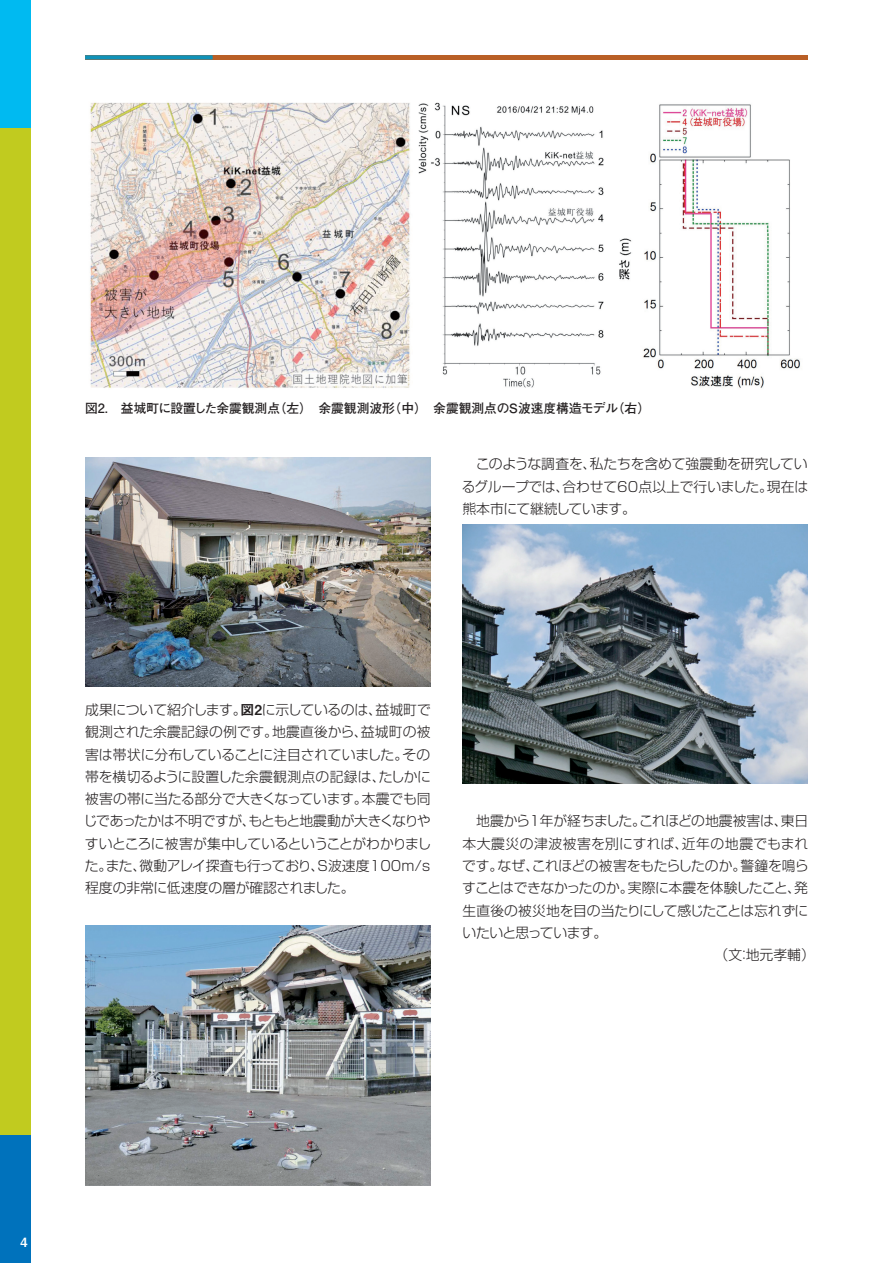
<style>
.page{position:relative;width:893px;height:1263px;background:#fff}
.page>*{position:absolute;margin:0;border:0;box-sizing:border-box;transform-origin:0 0}
.t1{font:300 13.8px/22.4px "Shin Go Pro";letter-spacing:-.015em;color:#231f20;text-align:justify}
.t2{font:300 13.8px "Shin Go Pro";letter-spacing:.04em;color:#231f20}
.t3{font:300 13.8px "Shin Go Pro";letter-spacing:-.05em;color:#231f20}
.t4{font:700 12.75px "Futo Go B101 Pro";color:#231f20}
.t5{font:12.75px "Midashi Go Pro MB31";color:#fff}
.s1{font-family:"Midashi Go Pro MB31";font-weight:400}
</style>
<div class="page">
<div style="left:0;top:0;width:30px;height:1263px;background:#c1cb1f"></div>
<div style="left:0;top:0;width:30px;height:128px;background:#00baf1"></div>
<div style="left:0;top:1135px;width:30px;height:128px;background:#0072bc"></div>
<img style="left:90px;top:102px;width:710px;height:286px">
<img style="left:85px;top:457px;width:346px;height:230px">
<img style="left:85px;top:926px;width:346px;height:260px">
<img style="left:462px;top:524px;width:346px;height:260px">
<div style="left:85px;top:55px;width:723px;height:5px;background:#b95f26"></div>
<div style="left:85px;top:55px;width:128px;height:5px;background:#1092b8"></div>
<p class="t4" style="left:85px;top:398px;width:567px">図2.　益城町に設置した余震観測点（左）　余震観測波形（中）　余震観測点のS波速度構造モデル（右）</p>
<p class="t1" style="left:462px;top:451px;width:348px">　このような調査を、私たちを含めて強震動を研究しているグループでは、合わせて60点以上で行いました。現在は熊本市にて継続しています。</p>
<p class="t1" style="left:83px;top:697px;width:349px">成果について紹介します。<span class="s1">図2</span>に示しているのは、益城町で観測された余震記録の例です。地震直後から、益城町の被害は帯状に分布していることに注目されていました。その帯を横切るように設置した余震観測点の記録は、たしかに被害の帯に当たる部分で大きくなっています。本震でも同じであったかは不明ですが、もともと地震動が大きくなりやすいところに被害が集中しているということがわかりました。また、微動アレイ探査も行っており、S波速度100m/s程度の非常に低速度の層が確認されました。</p>
<p class="t1" style="left:462px;top:808px;width:347px">　地震から1年が経ちました。これほどの地震被害は、東日</p>
<p class="t2" style="left:462px;top:832px;width:347px">本大震災の津波被害を別にすれば、近年の地震でもまれ</p>
<p class="t1" style="left:462px;top:853px;width:348px">です。なぜ、これほどの被害をもたらしたのか。警鐘を鳴ら</p>
<p class="t1" style="left:462px;top:875px;width:347px">すことはできなかったのか。実際に本震を体験したこと、発</p>
<p class="t1" style="left:462px;top:898px;width:347px">生直後の被災地を目の当たりにして感じたことは忘れずに</p>
<p class="t3" style="left:462px;top:921px;width:146px">いたいと思っています。</p>
<p class="t1" style="left:714px;top:942px;width:102px">（文：地元孝輔）</p>
<p class="t5" style="left:21px;top:1231px;width:9px">4</p>
</div>
